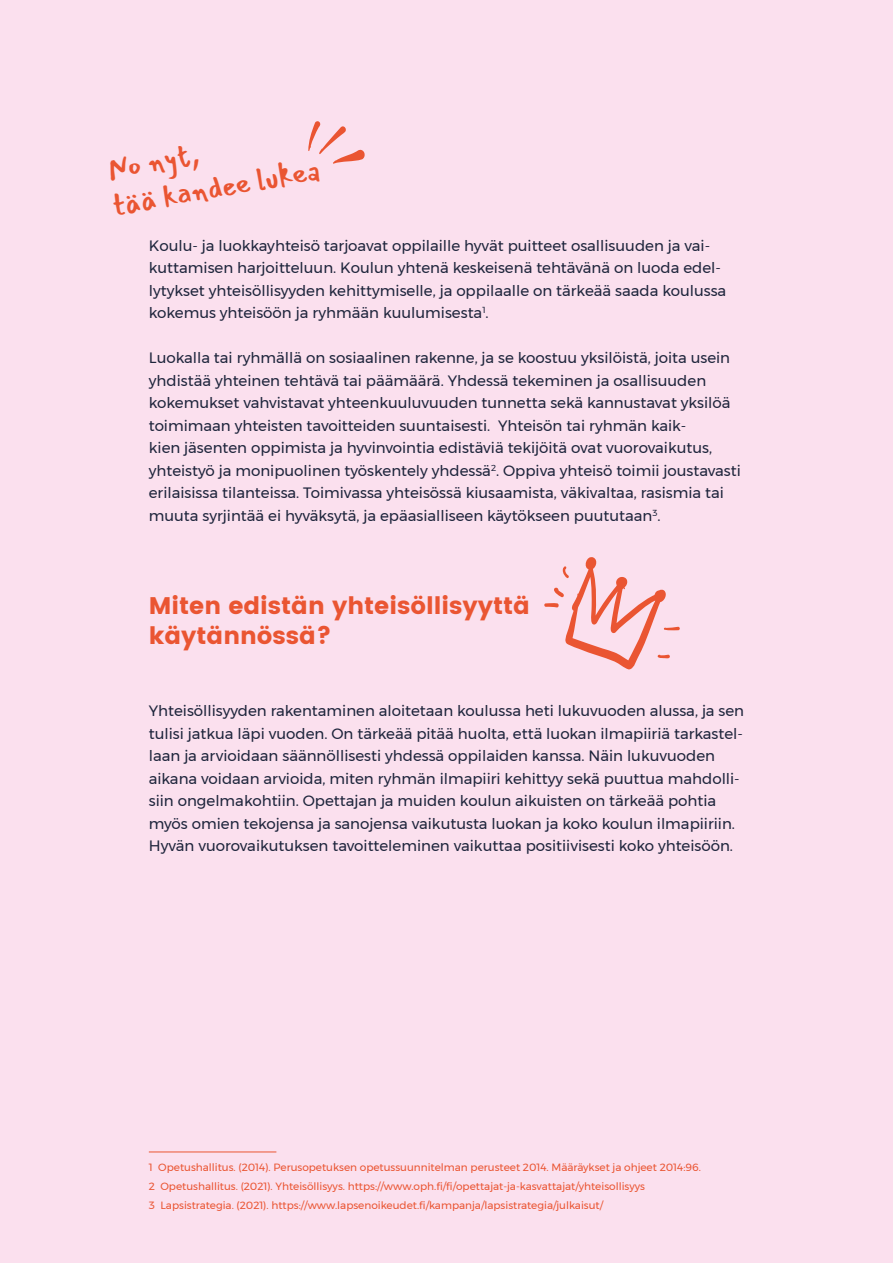
<style>
.page{position:relative;width:893px;height:1263px;background:#fbe0ee}
.page>*{position:absolute;margin:0;border:0;box-sizing:border-box;transform-origin:0 0}
.t1{font:30px "Mansalva";color:#ea5532}
.Valiotsikko{font:24px/30px "Poppins";color:#ea5532}
.Leipateksti{font:15px/22.5px "Montserrat";color:#1e253c}
.Alaviite_alhaalla{font:10.5px "Montserrat";color:#ea5532}
</style>
<div class="page">
<hr style="left:149px;top:1151px;width:127px;height:1px;background:#ea5532">
<svg style="left:544px;top:557px;width:136px;height:112px"></svg>
<svg style="left:308px;top:121px;width:57px;height:43px"></svg>
<p class="t1" style="left:103px;top:147px;width:95px;rotate:-10deg">No nyt,</p>
<p class="t1" style="left:109px;top:183px;width:212px;rotate:-10deg">tää kandee lukea</p>
<p class="Leipateksti" style="left:149px;top:234px;width:579px">Koulu- ja luokkayhteisö tarjoavat oppilaille hyvät puitteet osallisuuden ja vai&shy;kuttamisen harjoitteluun. Koulun yhtenä keskeisenä tehtävänä on luoda edel&shy;lytykset yhteisöllisyyden kehittymiselle, ja oppilaalle on tärkeää saada koulussa kokemus yhteisöön ja ryhmään kuulumisesta<sup>1</sup>.</p>
<p class="Leipateksti" style="left:149px;top:346px;width:594px">Luokalla tai ryhmällä on sosiaalinen rakenne, ja se koostuu yksilöistä, joita usein yhdistää yhteinen tehtävä tai päämäärä. Yhdessä tekeminen ja osallisuuden kokemukset vahvistavat yhteenkuuluvuuden tunnetta sekä kannustavat yksilöä toimimaan yhteisten tavoitteiden suuntaisesti. Yhteisön tai ryhmän kaik-<br>kien jäsenten oppimista ja hyvinvointia edistäviä tekijöitä ovat vuorovaikutus, yhteistyö ja monipuolinen työskentely yhdessä<sup>2</sup>. Oppiva yhteisö toimii joustavasti erilaisissa tilanteissa. Toimivassa yhteisössä kiusaamista, väkivaltaa, rasismia tai muuta syrjintää ei hyväksytä, ja epäasialliseen käytökseen puututaan<sup>3</sup>.</p>
<p class="Valiotsikko" style="left:149px;top:590px;width:383px">Miten edistän yhteisöllisyyttä käytännössä?</p>
<p class="Leipateksti" style="left:149px;top:699px;width:597px">Yhteisöllisyyden rakentaminen aloitetaan koulussa heti lukuvuoden alussa, ja sen tulisi jatkua läpi vuoden. On tärkeää pitää huolta, että luokan ilmapiiriä tarkastel&shy;laan ja arvioidaan säännöllisesti yhdessä oppilaiden kanssa. Näin lukuvuoden aikana voidaan arvioida, miten ryhmän ilmapiiri kehittyy sekä puuttua mahdolli&shy;siin ongelmakohtiin. Opettajan ja muiden koulun aikuisten on tärkeää pohtia myös omien tekojensa ja sanojensa vaikutusta luokan ja koko koulun ilmapiiriin.<br>Hyvän vuorovaikutuksen tavoitteleminen vaikuttaa positiivisesti koko yhteisöön.</p>
<p class="Alaviite_alhaalla" style="left:149px;top:1159px;width:554px">1 Opetushallitus. (2014). Perusopetuksen opetussuunnitelman perusteet 2014. Määräykset ja ohjeet 2014:96.</p>
<p class="Alaviite_alhaalla" style="left:149px;top:1178px;width:498px">2 Opetushallitus. (2021). Yhteisöllisyys. https://www.oph.fi/fi/opettajat-ja-kasvattajat/yhteisollisyys</p>
<p class="Alaviite_alhaalla" style="left:149px;top:1197px;width:456px">3 Lapsistrategia. (2021). https://www.lapsenoikeudet.fi/kampanja/lapsistrategia/julkaisut/</p>
</div>
